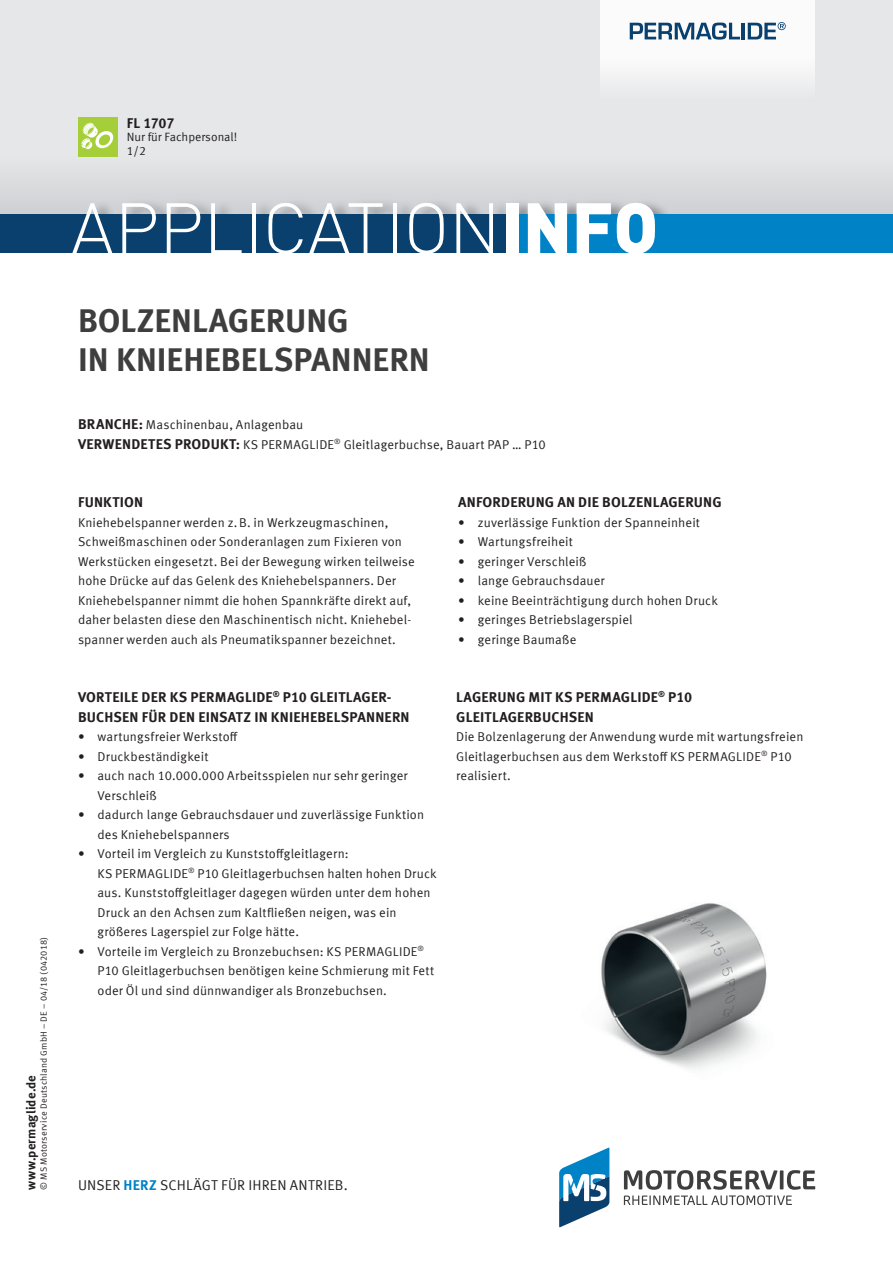
<style>
.page{position:relative;width:893px;height:1263px;background:#fff}
.page>*{position:absolute;margin:0;border:0;box-sizing:border-box;transform-origin:0 0}
.t1{font:300 70.5px "DIN Pro";color:#fff}
.t2{font:700 33px/39px "Meta Offc Pro";color:#3e3e3f}
.t3{font:700 14.25px/19.5px "Meta Offc Pro";letter-spacing:.01em;color:#231f20}
.t4{font:14.25px "Meta Offc Pro Norm";letter-spacing:.015em;color:#231f20}
.t5{font:12.75px/19.5px "Meta Offc Pro Norm";letter-spacing:.01em;color:#231f20}
.t6{font:700 12.75px "Meta Offc Pro";letter-spacing:.015em;color:#231f20}
.t7{font:12px "Meta Offc Pro Norm";color:#231f20}
.t8{font:9px "Meta Offc Pro Norm";letter-spacing:.025em;color:#231f20}
.s1{font-weight:900}
.s2{font-family:"Meta Offc Pro";font-weight:700;font-size:14.25px}
.s3{font-family:"Meta Offc Pro";font-weight:700;color:#0082c7}
</style>
<div class="page">
<div style="left:0;top:0;width:893px;height:224px;background:#e6e7e9"></div>
<div style="left:0;top:156px;width:893px;height:58px;background:#dcdde0"></div>
<div style="left:74px;top:198px;width:600px;height:16px;background:#231f20;opacity:.4"></div>
<div style="left:0;top:214px;width:893px;height:39px;background:#09406e"></div>
<div style="left:507px;top:214px;width:386px;height:39px;background:#0082c7"></div>
<div style="left:600px;top:0;width:215px;height:101px;background:linear-gradient(to right,#f6f6f7,#f5f6f6)"></div>
<svg style="left:630px;top:22px;width:110px;height:18px;background:#8aa4b9"></svg>
<hr style="left:741px;top:23px;width:3px;height:16px;background:#09406e">
<svg style="left:748px;top:22px;width:38px;height:17px"></svg>
<div style="left:78px;top:117px;width:39px;height:39px;background:#a6ce39"></div>
<svg style="left:81px;top:122px;width:33px;height:28px"></svg>
<svg style="left:559px;top:1147px;width:50px;height:80px"></svg>
<svg style="left:624px;top:1170px;width:191px;height:35px"></svg>
<img style="left:601px;top:903px;width:166px;height:166px">
<p class="t8" style="left:37px;top:1189px;width:254px;rotate:-90deg">© MS Motorservice Deutschland GmbH – DE – 04/18 (042018)</p>
<p class="t6" style="left:21px;top:1189px;width:116px;rotate:-90deg">www.permaglide.de</p>
<p class="t3" style="left:127px;top:112px;width:49px">FL 1707</p>
<p class="t7" style="left:127px;top:142px;width:21px">1/2</p>
<p class="t7" style="left:127px;top:128px;width:112px">Nur für Fachpersonal!</p>
<h1 class="t1" style="left:71px;top:175px;width:589px">APPLICATION<span class="s1">INFO</span></h1>
<h2 class="t2" style="left:78px;top:298px;width:353px">BOLZENLAGERUNG<br>IN KNIEHEBELSPANNERN</h2>
<p class="t5" style="left:78px;top:414px;width:469px"><span class="s2">BRANCHE:</span> Maschinenbau, Anlagenbau<br><span class="s2">VERWENDETES PRODUKT:</span> KS PERMAGLIDE<sup>®</sup> Gleitlagerbuchse, Bauart PAP … P10</p>
<p class="t3" style="left:78px;top:491px;width:67px">FUNKTION</p>
<p class="t5" style="left:78px;top:512px;width:338px">Kniehebelspanner werden z.B. in Werkzeugmaschinen, Schweißmaschinen oder Sonderanlagen zum Fixieren von Werkstücken eingesetzt. Bei der Bewegung wirken teilweise hohe Drücke auf das Gelenk des Kniehebelspanners. Der Kniehebelspanner nimmt die hohen Spannkräfte direkt auf, daher belasten diese den Maschinentisch nicht. Kniehebel&shy;spanner werden auch als Pneumatikspanner bezeichnet.</p>
<p class="t3" style="left:78px;top:686px;width:333px">VORTEILE DER KS PERMAGLIDE<sup>®</sup> P10 GLEITLAGER-<br>BUCHSEN FÜR DEN EINSATZ IN KNIEHEBELSPANNERN</p>
<p class="t5" style="left:78px;top:726px;width:161px">• wartungsfreier Werkstoff</p>
<p class="t5" style="left:78px;top:746px;width:132px">• Druckbeständigkeit</p>
<p class="t5" style="left:97px;top:765px;width:312px;text-indent:-19px">• auch nach 10.000.000 Arbeitsspielen nur sehr geringer<br>Verschleiß</p>
<p class="t5" style="left:97px;top:804px;width:328px;text-indent:-19px">• dadurch lange Gebrauchsdauer und zuverlässige Funktion des Kniehebelspanners</p>
<p class="t5" style="left:97px;top:843px;width:341px;text-indent:-19px">• Vorteil im Vergleich zu Kunststoffgleitlagern:<br>KS PERMAGLIDE<sup>®</sup> P10 Gleitlagerbuchsen halten hohen Druck aus. Kunststoffgleitlager dagegen würden unter dem hohen Druck an den Achsen zum Kaltfließen neigen, was ein größeres Lagerspiel zur Folge hätte.</p>
<p class="t5" style="left:98px;top:940px;width:338px;text-indent:-19px">• Vorteile im Vergleich zu Bronzebuchsen: KS PERMAGLIDE<sup>®<br></sup>P10 Gleitlagerbuchsen benötigen keine Schmierung mit Fett oder Öl und sind dünnwandiger als Bronzebuchsen.</p>
<p class="t3" style="left:458px;top:491px;width:265px">ANFORDERUNG AN DIE BOLZENLAGERUNG</p>
<p class="t5" style="left:458px;top:512px;width:243px">• zuverlässige Funktion der Spanneinheit</p>
<p class="t5" style="left:458px;top:531px;width:116px">• Wartungsfreiheit</p>
<p class="t5" style="left:458px;top:551px;width:130px">• geringer Verschleiß</p>
<p class="t5" style="left:458px;top:570px;width:148px">• lange Gebrauchsdauer</p>
<p class="t5" style="left:458px;top:589px;width:261px">• keine Beeinträchtigung durch hohen Druck</p>
<p class="t5" style="left:458px;top:609px;width:176px">• geringes Betriebslagerspiel</p>
<p class="t5" style="left:458px;top:628px;width:120px">• geringe Baumaße</p>
<p class="t3" style="left:456px;top:686px;width:237px">LAGERUNG MIT KS PERMAGLIDE<sup>®</sup> P10<br>GLEITLAGERBUCHSEN</p>
<p class="t5" style="left:456px;top:726px;width:349px">Die Bolzenlagerung der Anwendung wurde mit wartungsfreien<br>Gleitlagerbuchsen aus dem Werkstoff KS PERMAGLIDE<sup>®</sup> P10 realisiert.</p>
<p class="t4" style="left:78px;top:1174px;width:271px">UNSER <span class="s3">HERZ</span> SCHLÄGT FÜR IHREN ANTRIEB.</p>
</div>
